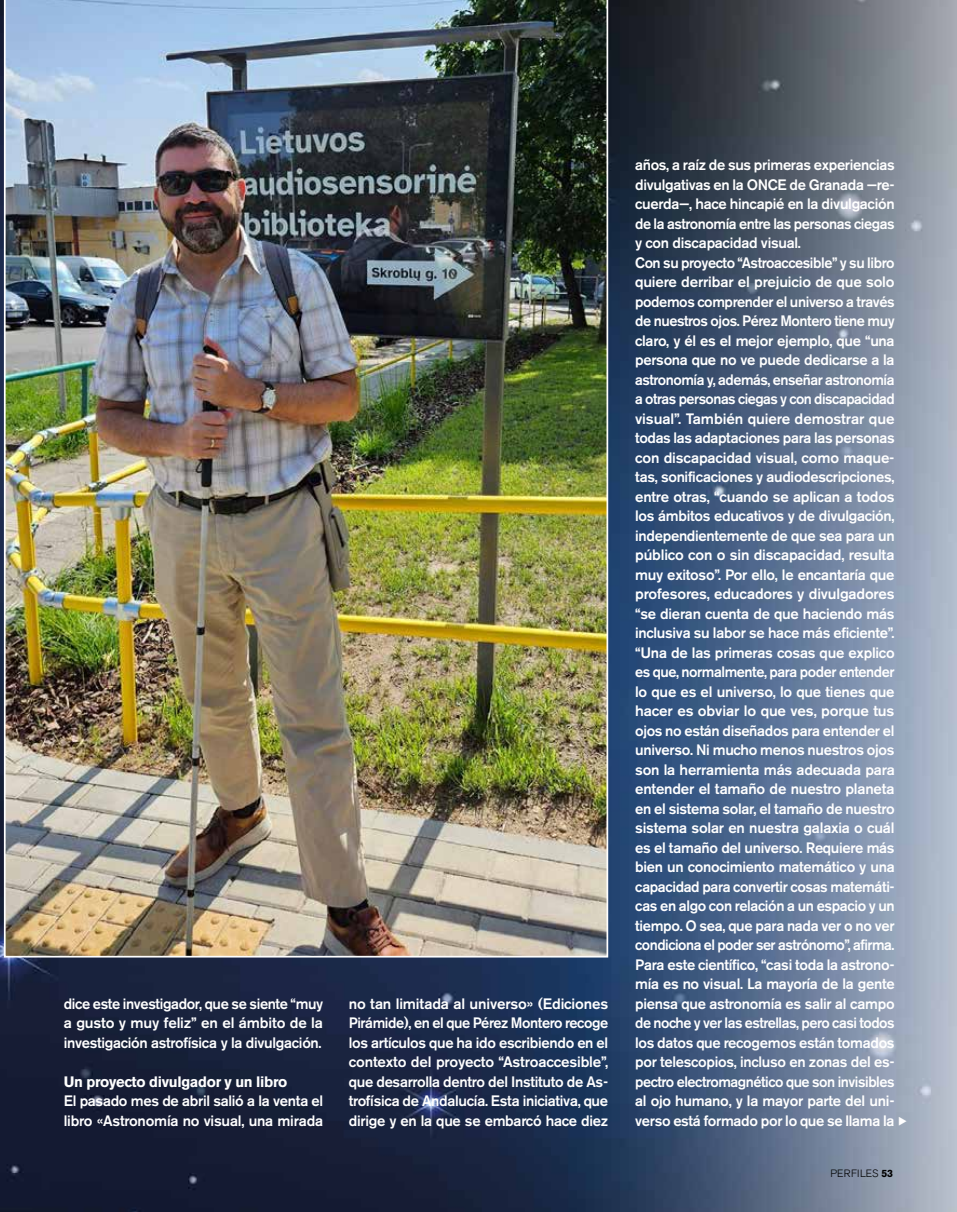
<style>
.page{position:relative;width:957px;height:1212px;background:#fff}
.page>*{position:absolute;margin:0;border:0;box-sizing:border-box;transform-origin:0 0}
.t1{font:500 15px/19.5px "Akzidenz Grotesk BE";letter-spacing:-.02em;color:#fff;text-align:justify}
.t2{font:700 15px "Akzidenz Grotesk BE";letter-spacing:-.02em;color:#fff}
.t3{font:300 10.5px "Akzidenz Grotesk BE";letter-spacing:.02em;color:#000}
.s1{font-weight:700}
</style>
<div class="page">
<img style="left:0;top:0;width:957px;height:1212px">
<img style="left:4px;top:0;width:604px;height:957px">
<p class="t1" style="left:64px;top:993px;width:261px">dice este investigador, que se siente “muy a gusto y muy feliz” en el ámbito de la investigación astrofísica y la divulgación.</p>
<p class="t2" style="left:64px;top:1073px;width:225px">Un proyecto divulgador y un libro</p>
<p class="t1" style="left:64px;top:1091px;width:261px">El pasado mes de abril salió a la venta el libro «Astronomía no visual, una mirada</p>
<p class="t1" style="left:349px;top:993px;width:261px">no tan limitada al universo» (Ediciones Pirámide), en el que Pérez Montero recoge los artículos que ha ido escribiendo en el contexto del proyecto “Astroaccesible”, que desarrolla dentro del Instituto de As&shy;trofísica de Andalucía. Esta iniciativa, que dirige y en la que se embarcó hace diez</p>
<p class="t1" style="left:635px;top:155px;width:274px;text-align:left">años, a raíz de sus primeras experiencias divulgativas en la ONCE de Granada —re&shy;cuerda—, hace hincapié en la divulgación de la astronomía entre las personas ciegas<br>y con discapacidad visual.<br>Con su proyecto “Astroaccesible” y su libro quiere derribar el prejuicio de que solo podemos comprender el universo a través de nuestros ojos. Pérez Montero tiene muy claro, y él es el mejor ejemplo, que “una persona que no ve puede dedicarse a la astronomía y, además, enseñar astronomía<br>a otras personas ciegas y con discapacidad visual”. También quiere demostrar que todas las adaptaciones para las personas con discapacidad visual, como maque&shy;tas, sonificaciones y audiodescripciones, entre otras, “cuando se aplican a todos los ámbitos educativos y de divulgación, independientemente de que sea para un público con o sin discapacidad, resulta muy exitoso”. Por ello, le encantaría que profesores, educadores y divulgadores “se dieran cuenta de que haciendo más inclusiva su labor se hace más eficiente”. “Una de las primeras cosas que explico es que, normalmente, para poder entender lo que es el universo, lo que tienes que hacer es obviar lo que ves, porque tus ojos no están diseñados para entender el universo. Ni mucho menos nuestros ojos son la herramienta más adecuada para entender el tamaño de nuestro planeta en el sistema solar, el tamaño de nuestro sistema solar en nuestra galaxia o cuál es el tamaño del universo. Requiere más bien un conocimiento matemático y una capacidad para convertir cosas matemáti&shy;cas en algo con relación a un espacio y un tiempo. O sea, que para nada ver o no ver condiciona el poder ser astrónomo”, afirma.<br>Para este científico, “casi toda la astrono&shy;mía es no visual. La mayoría de la gente piensa que astronomía es salir al campo de noche y ver las estrellas, pero casi todos los datos que recogemos están tomados por telescopios, incluso en zonas del es&shy;pectro electromagnético que son invisibles al ojo humano, y la mayor parte del uni&shy;verso está formado por lo que se llama la ◆</p>
<p class="t3" style="left:830px;top:1167px;width:64px">PERFILES <span class="s1">53</span></p>
</div>
